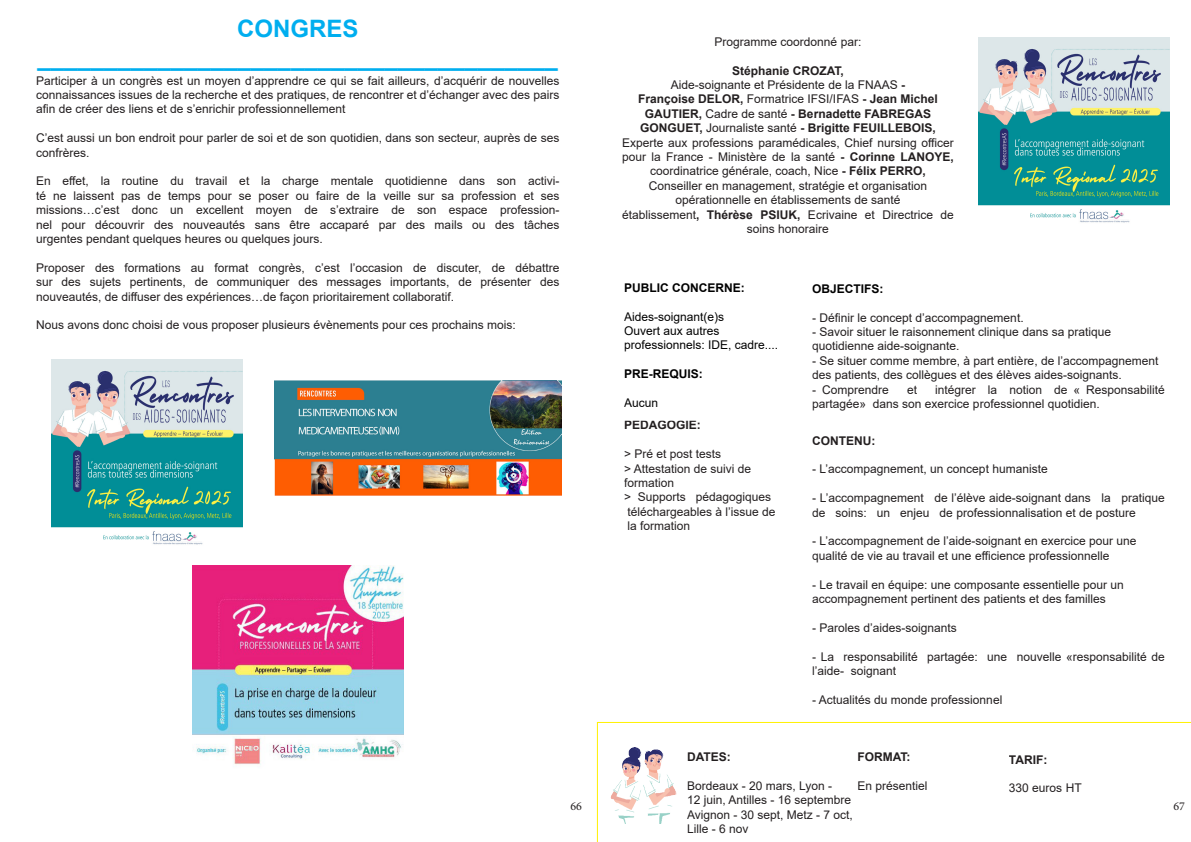
<style>
.page{position:relative;width:1191px;height:842px;background:#fff}
.page>*{position:absolute;margin:0;border:0;box-sizing:border-box;transform-origin:0 0}
.t1{font:700 24px "Arial";color:#00aeef}
.t2{font:12px/14.4px "Arial";color:#231f20}
.t3{font:700 12px "Arial";color:#231f20}
.t4{font:12px "Arial";color:#000}
.t5{font:700 12px "Arial";color:#000}
.t6{font:12px "Minion Pro";color:#231f20}
.s1{font-weight:700}
.s2{font-weight:400}
</style>
<div class="page">
<img style="left:51px;top:359px;width:191px;height:186px">
<img style="left:275px;top:380px;width:286px;height:116px">
<img style="left:192px;top:565px;width:211px;height:200px">
<svg style="left:597px;top:722px;width:594px;height:120px"></svg>
<svg style="left:1008px;top:739px;width:147px;height:103px"></svg>
<img style="left:978px;top:37px;width:191px;height:186px">
<p class="t1" style="left:237px;top:12px;width:123px">CONGRES</p>
<p class="t1" style="left:37px;top:41px;width:522px">_______________________________________</p>
<p class="t2" style="left:36px;top:73px;width:525px;text-align:justify">Participer à un congrès est un moyen d’apprendre ce qui se fait ailleurs, d’acquérir de nouvelles connaissances issues de la recherche et des pratiques, de rencontrer et d’échanger avec des pairs afin de créer des liens et de s’enrichir professionnellement</p>
<p class="t2" style="left:36px;top:131px;width:525px">C’est aussi un bon endroit pour parler de soi et de son quotidien, dans son secteur, auprès de ses confrères.</p>
<p class="t2" style="left:36px;top:174px;width:525px">En effet, la routine du travail et la charge mentale quotidienne dans son activi&shy;té ne laissent pas de temps pour se poser ou faire de la veille sur sa profession et ses</p>
<p class="t2" style="left:36px;top:203px;width:525px">missions…c’est donc un excellent moyen de s’extraire de son espace profession&shy;nel pour découvrir des nouveautés sans être accaparé par des mails ou des tâches</p>
<p class="t2" style="left:36px;top:232px;width:288px">urgentes pendant quelques heures ou quelques jours.</p>
<p class="t2" style="left:36px;top:260px;width:525px">Proposer des formations au format congrès, c’est l’occasion de discuter, de débattre sur des sujets pertinents, de communiquer des messages importants, de présenter des</p>
<p class="t2" style="left:36px;top:289px;width:419px">nouveautés, de diffuser des expériences…de façon prioritairement collaboratif.</p>
<p class="t2" style="left:36px;top:318px;width:481px">Nous avons donc choisi de vous proposer plusieurs évènements pour ces prochains mois:</p>
<p class="t2" style="left:714px;top:34px;width:148px">Programme coordonné par:</p>
<p class="t3" style="left:732px;top:62px;width:113px">Stéphanie CROZAT,</p>
<p class="t2" style="left:671px;top:77px;width:236px">Aide-soignante et Présidente de la FNAAS <span class="s1">-</span></p>
<p class="t3" style="left:638px;top:91px;width:301px">Françoise DELOR, <span class="s2">Formatrice IFSI/IFAS</span> - Jean Michel</p>
<p class="t3" style="left:645px;top:105px;width:288px">GAUTIER, <span class="s2">Cadre de santé</span> - Bernadette FABREGAS</p>
<p class="t3" style="left:640px;top:119px;width:297px">GONGUET, <span class="s2">Journaliste santé</span> - Brigitte FEUILLEBOIS,</p>
<p class="t2" style="left:622px;top:135px;width:333px;text-align:center">Experte aux professions paramédicales, Chief nursing officer pour la France - Ministère de la santé <span class="s1">- Corinne LANOYE, </span>coordinatrice générale, coach, Nice <span class="s1">- Félix PERRO,</span></p>
<p class="t2" style="left:649px;top:178px;width:280px">Conseiller en management, stratégie et organisation</p>
<p class="t2" style="left:675px;top:193px;width:226px">opérationnelle en établissements de santé</p>
<p class="t2" style="left:622px;top:207px;width:333px;text-align:center">établissement<span class="s1">, Thérèse PSIUK,</span> Ecrivaine et Directrice de soins honoraire</p>
<p class="t5" style="left:624px;top:279px;width:122px">PUBLIC CONCERNE:</p>
<p class="t4" style="left:624px;top:308px;width:102px">Aides-soignant(e)s</p>
<p class="t4" style="left:624px;top:322px;width:97px">Ouvert aux autres</p>
<p class="t4" style="left:624px;top:337px;width:156px">professionnels: IDE, cadre....</p>
<p class="t5" style="left:624px;top:365px;width:80px">PRE-REQUIS:</p>
<p class="t4" style="left:624px;top:394px;width:36px">Aucun</p>
<p class="t3" style="left:624px;top:417px;width:78px">PEDAGOGIE:</p>
<p class="t2" style="left:624px;top:447px;width:99px">&gt; Pré et post tests</p>
<p class="t2" style="left:624px;top:461px;width:129px">&gt; Attestation de suivi de</p>
<p class="t2" style="left:624px;top:475px;width:52px">formation</p>
<p class="t2" style="left:624px;top:490px;width:149px">&gt; Supports pédagogiques</p>
<p class="t2" style="left:627px;top:504px;width:150px">téléchargeables à l’issue de</p>
<p class="t2" style="left:627px;top:519px;width:64px">la formation</p>
<p class="t5" style="left:812px;top:280px;width:73px">OBJECTIFS:</p>
<p class="t2" style="left:812px;top:310px;width:213px">- Définir le concept d’accompagnement.</p>
<p class="t2" style="left:812px;top:324px;width:300px">- Savoir situer le raisonnement clinique dans sa pratique</p>
<p class="t2" style="left:812px;top:339px;width:149px">quotidienne aide-soignante.</p>
<p class="t2" style="left:812px;top:353px;width:348px">- Se situer comme membre, à part entière, de l’accompagnement des patients, des collègues et des élèves aides-soignants.</p>
<p class="t2" style="left:812px;top:382px;width:78px">- Comprendre</p>
<p class="t2" style="left:907px;top:382px;width:12px">et</p>
<p class="t2" style="left:935px;top:382px;width:231px">intégrer la notion de « Responsabilité</p>
<p class="t2" style="left:812px;top:396px;width:289px">partagée» dans son exercice professionnel quotidien.</p>
<p class="t3" style="left:812px;top:432px;width:65px">CONTENU:</p>
<p class="t2" style="left:812px;top:462px;width:237px">- L’accompagnement, un concept humaniste</p>
<p class="t2" style="left:812px;top:491px;width:354px">- L’accompagnement de l’élève aide-soignant dans la pratique de soins: un enjeu de professionnalisation et de posture</p>
<p class="t2" style="left:812px;top:534px;width:326px">- L’accompagnement de l’aide-soignant en exercice pour une</p>
<p class="t2" style="left:812px;top:548px;width:299px">qualité de vie au travail et une efficience professionnelle</p>
<p class="t2" style="left:812px;top:577px;width:313px">- Le travail en équipe: une composante essentielle pour un</p>
<p class="t2" style="left:812px;top:591px;width:295px">accompagnement pertinent des patients et des familles</p>
<p class="t2" style="left:812px;top:620px;width:146px">- Paroles d’aides-soignants</p>
<p class="t2" style="left:812px;top:649px;width:354px">- La responsabilité partagée: une nouvelle «responsabilité de l’aide- soignant</p>
<p class="t2" style="left:812px;top:692px;width:192px">- Actualités du monde professionnel</p>
<p class="t3" style="left:687px;top:748px;width:45px">DATES:</p>
<p class="t2" style="left:687px;top:778px;width:146px">Bordeaux - 20 mars, Lyon -</p>
<p class="t2" style="left:687px;top:793px;width:167px">12 juin, Antilles - 16 septembre<br>Avignon - 30 sept, Metz - 7 oct,<br>Lille - 6 nov</p>
<p class="t3" style="left:857px;top:748px;width:55px">FORMAT:</p>
<p class="t2" style="left:857px;top:778px;width:72px">En présentiel</p>
<p class="t3" style="left:1009px;top:751px;width:40px">TARIF:</p>
<p class="t2" style="left:1009px;top:781px;width:74px">330 euros HT</p>
<p class="t6" style="left:570px;top:798px;width:13px">66</p>
<p class="t6" style="left:1173px;top:798px;width:13px">67</p>
</div>
